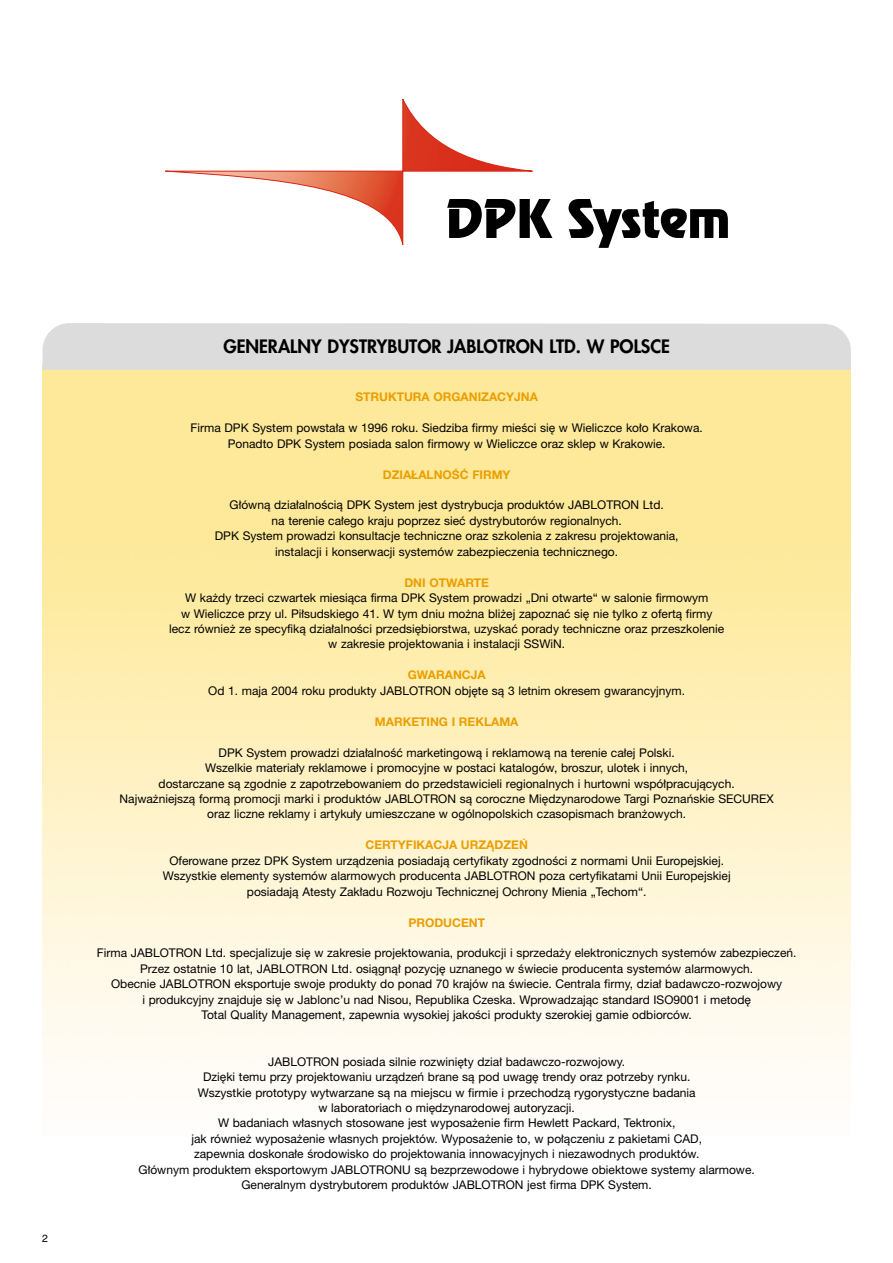
<style>
.page{position:relative;width:893px;height:1263px;background:#fff}
.page>*{position:absolute;margin:0;border:0;box-sizing:border-box;transform-origin:0 0}
.t1{font:800 18px "Futura CE";color:#000}
.t2{font:12px/15.5px "Helvetica Neue CE";color:#000;text-align:center}
.t3{font:700 12px "Helvetica Neue CE";color:#eb9e00}
.t4{font:10.5px "Helvetica CE";color:#000}
</style>
<div class="page">
<div style="left:43px;top:323px;width:807px;height:47px;background:#dcdcdc"></div>
<svg style="left:165px;top:99px;width:368px;height:146px"></svg>
<svg style="left:447px;top:199px;width:105px;height:39px"></svg>
<svg style="left:568px;top:199px;width:159px;height:49px"></svg>
<p class="t4" style="left:42px;top:1234px;width:7px">2</p>
<h1 class="t1" style="left:223px;top:338px;width:448px">GENERALNY DYSTRYBUTOR JABLOTRON LTD. W POLSCE</h1>
<p class="t3" style="left:355px;top:393px;width:184px">STRUKTURA ORGANIZACYJNA</p>
<p class="t2" style="left:191px;top:422px;width:513px">Firma DPK System powstała w 1996 roku. Siedziba firmy mieści się w Wieliczce koło Krakowa.<br>Ponadto DPK System posiada salon firmowy w Wieliczce oraz sklep w Krakowie.</p>
<p class="t3" style="left:383px;top:470px;width:129px">DZIAŁALNOŚĆ FIRMY</p>
<p class="t2" style="left:215px;top:499px;width:465px">Główną działalnością DPK System jest dystrybucja produktów JABLOTRON Ltd.<br>na terenie całego kraju poprzez sieć dystrybutorów regionalnych.<br>DPK System prowadzi konsultacje techniczne oraz szkolenia z zakresu projektowania, instalacji i konserwacji systemów zabezpieczenia technicznego.</p>
<p class="t3" style="left:404px;top:578px;width:86px">DNI OTWARTE</p>
<p class="t2" style="left:169px;top:592px;width:556px">W każdy trzeci czwartek miesiąca firma DPK System prowadzi „Dni otwarte“ w salonie firmowym<br>w Wieliczce przy ul. Piłsudskiego 41. W tym dniu można bliżej zapoznać się nie tylko z ofertą firmy lecz również ze specyfiką działalności przedsiębiorstwa, uzyskać porady techniczne oraz przeszkolenie w zakresie projektowania i instalacji SSWiN.</p>
<p class="t3" style="left:407px;top:671px;width:79px">GWARANCJA</p>
<p class="t2" style="left:208px;top:684px;width:478px">Od 1. maja 2004 roku produkty JABLOTRON objęte są 3 letnim okresem gwarancyjnym.</p>
<p class="t3" style="left:375px;top:717px;width:145px">MARKETING I REKLAMA</p>
<p class="t2" style="left:120px;top:746px;width:655px">DPK System prowadzi działalność marketingową i reklamową na terenie całej Polski.<br>Wszelkie materiały reklamowe i promocyjne w postaci katalogów, broszur, ulotek i innych,<br>dostarczane są zgodnie z zapotrzebowaniem do przedstawicieli regionalnych i hurtowni współpracujących.<br>Najważniejszą formą promocji marki i produktów JABLOTRON są coroczne Międzynarodowe Targi Poznańskie SECUREX oraz liczne reklamy i artykuły umieszczane w ogólnopolskich czasopismach branżowych.</p>
<p class="t3" style="left:365px;top:841px;width:164px">CERTYFIKACJA URZĄDZEŃ</p>
<p class="t2" style="left:163px;top:854px;width:569px">Oferowane przez DPK System urządzenia posiadają certyfikaty zgodności z normami Unii Europejskiej.<br>Wszystkie elementy systemów alarmowych producenta JABLOTRON poza certyfikatami Unii Europejskiej posiadają Atesty Zakładu Rozwoju Technicznej Ochrony Mienia „Techom“.</p>
<p class="t3" style="left:408px;top:918px;width:78px">PRODUCENT</p>
<p class="t2" style="left:97px;top:947px;width:701px">Firma JABLOTRON Ltd. specjalizuje się w zakresie projektowania, produkcji i sprzedaży elektronicznych systemów zabezpieczeń.<br>Przez ostatnie 10 lat, JABLOTRON Ltd. osiągnął pozycję uznanego w świecie producenta systemów alarmowych.<br>Obecnie JABLOTRON eksportuje swoje produkty do ponad 70 krajów na świecie. Centrala firmy, dział badawczo-rozwojowy<br>i produkcyjny znajduje się w Jablonc’u nad Nisou, Republika Czeska. Wprowadzając standard ISO9001 i metodę<br>Total Quality Management, zapewnia wysokiej jakości produkty szerokiej gamie odbiorców.</p>
<p class="t2" style="left:139px;top:1055px;width:617px">JABLOTRON posiada silnie rozwinięty dział badawczo-rozwojowy.<br>Dzięki temu przy projektowaniu urządzeń brane są pod uwagę trendy oraz potrzeby rynku.<br>Wszystkie prototypy wytwarzane są na miejscu w firmie i przechodzą rygorystyczne badania<br>w laboratoriach o międzynarodowej autoryzacji.<br>W badaniach własnych stosowane jest wyposażenie firm Hewlett Packard, Tektronix,<br>jak również wyposażenie własnych projektów. Wyposażenie to, w połączeniu z pakietami CAD,<br>zapewnia doskonałe środowisko do projektowania innowacyjnych i niezawodnych produktów.<br>Głównym produktem eksportowym JABLOTRONU są bezprzewodowe i hybrydowe obiektowe systemy alarmowe.<br>Generalnym dystrybutorem produktów JABLOTRON jest firma DPK System.</p>
</div>
